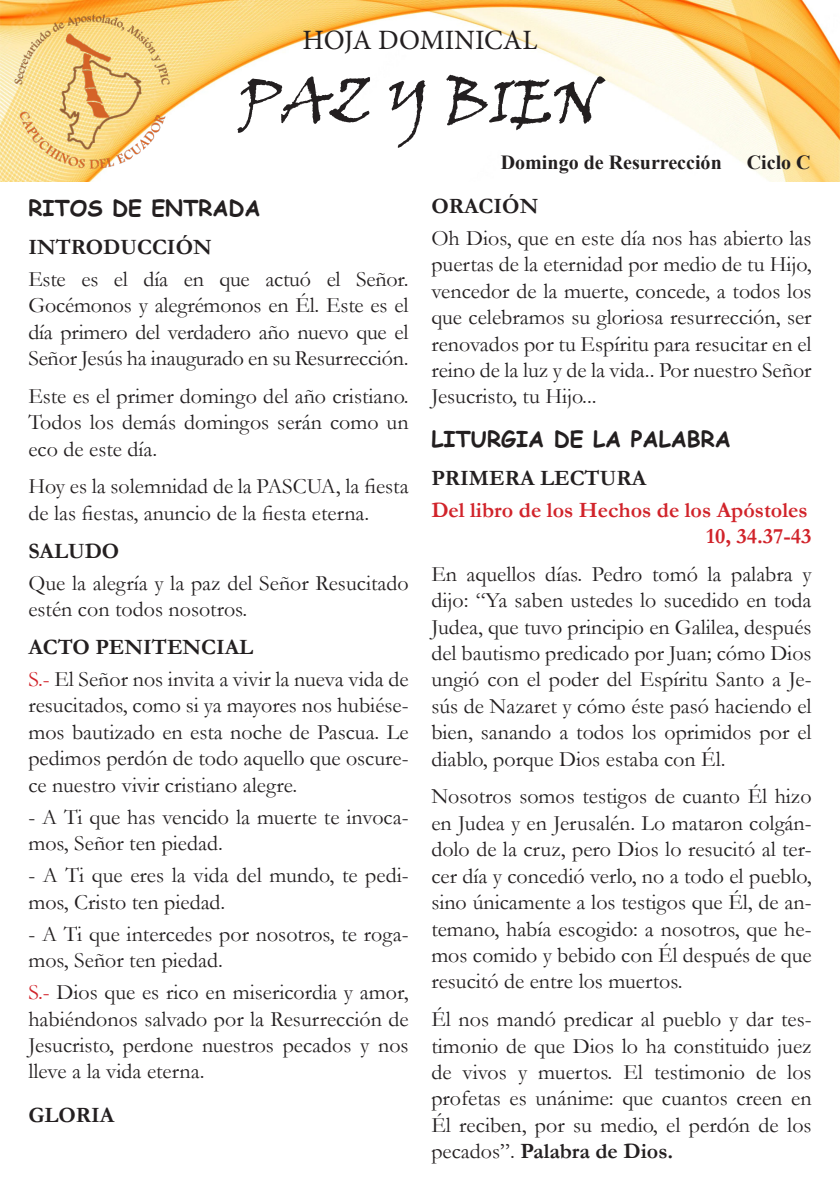
<style>
.page{position:relative;width:840px;height:1191px;background:#fff}
.page>*{position:absolute;margin:0;border:0;box-sizing:border-box;transform-origin:0 0}
.t1{font:60px "Viner Hand ITC";color:#231f20}
.t2{font:28px "Minion Pro";color:#231f20}
.t3{font:22px/26.4px "Garamond";color:#231f20;text-align:justify}
.Título1{font:700 22px "Garamond";color:#231f20}
.Lecturas{font:700 22px "Garamond";color:#d1232a}
.Título{font:700 22px "Comic Sans MS";color:#231f20}
.t4{font:700 20px "Times New Roman";color:#231f20}
.s1{color:#d1232a}
.s2{font-weight:700}
</style>
<div class="page">
<img style="left:181px;top:0;width:658px;height:181px">
<img style="left:0;top:0;width:181px;height:181px">
<p class="t2" style="left:302px;top:21px;width:236px">HOJA DOMINICAL</p>
<p class="t1" style="left:238px;top:65px;width:364px">PAZ Y BIEN</p>
<p class="Título" style="left:28px;top:192px;width:234px">RITOS DE ENTRADA</p>
<p class="Título1" style="left:28px;top:232px;width:185px">INTRODUCCIÓN</p>
<p class="t3" style="left:28px;top:265px;width:381px">Este es el día en que actuó el Señor.<br>Gocémonos y alegrémonos en Él. Este es el día primero del verdadero año nuevo que el Señor Jesús ha inaugurado en su Resurrección.</p>
<p class="t3" style="left:28px;top:382px;width:381px">Este es el primer domingo del año cristiano.<br>Todos los demás domingos serán como un eco de este día.</p>
<p class="t3" style="left:28px;top:473px;width:381px">Hoy es la solemnidad de la PASCUA, la fiesta de las fiestas, anuncio de la fiesta eterna.</p>
<p class="Título1" style="left:28px;top:536px;width:92px">SALUDO</p>
<p class="t3" style="left:28px;top:569px;width:381px">Que la alegría y la paz del Señor Resucitado estén con todos nosotros.</p>
<p class="Título1" style="left:28px;top:632px;width:226px">ACTO PENITENCIAL</p>
<p class="t3" style="left:28px;top:665px;width:381px"><span class="s1">S.-</span> El Señor nos invita a vivir la nueva vida de resucitados, como si ya mayores nos hubiése&shy;mos bautizado en esta noche de Pascua. Le pedimos perdón de todo aquello que oscure&shy;ce nuestro vivir cristiano alegre.</p>
<p class="t3" style="left:28px;top:803px;width:381px">- A Ti que has vencido la muerte te invoca&shy;mos, Señor ten piedad.</p>
<p class="t3" style="left:28px;top:861px;width:381px">- A Ti que eres la vida del mundo, te pedi&shy;mos, Cristo ten piedad.</p>
<p class="t3" style="left:28px;top:920px;width:381px">- A Ti que intercedes por nosotros, te roga&shy;mos, Señor ten piedad.</p>
<p class="t3" style="left:28px;top:978px;width:381px"><span class="s1">S.-</span> Dios que es rico en misericordia y amor, habiéndonos salvado por la Resurrección de Jesucristo, perdone nuestros pecados y nos lleve a la vida eterna.</p>
<p class="Título1" style="left:28px;top:1099px;width:87px">GLORIA</p>
<p class="t4" style="left:500px;top:148px;width:222px">Domingo de Resurrección</p>
<p class="t4" style="left:746px;top:148px;width:65px">Ciclo C</p>
<p class="Título1" style="left:431px;top:191px;width:108px">ORACIÓN</p>
<p class="t3" style="left:431px;top:224px;width:381px">Oh Dios, que en este día nos has abierto las puertas de la eternidad por medio de tu Hijo, vencedor de la muerte, concede, a todos los que celebramos su gloriosa resurrección, ser renovados por tu Espíritu para resucitar en el reino de la luz y de la vida.. Por nuestro Señor Jesucristo, tu Hijo...</p>
<p class="Título" style="left:431px;top:422px;width:301px">LITURGIA DE LA PALABRA</p>
<p class="Título1" style="left:431px;top:463px;width:216px">PRIMERA LECTURA</p>
<p class="Lecturas" style="left:431px;top:495px;width:377px">Del libro de los Hechos de los Apóstoles</p>
<p class="Lecturas" style="left:706px;top:521px;width:107px">10, 34.37-43</p>
<p class="t3" style="left:431px;top:560px;width:381px">En aquellos días. Pedro tomó la palabra y dijo: “Ya saben ustedes lo sucedido en toda Judea, que tuvo principio en Galilea, después del bautismo predicado por Juan; cómo Dios ungió con el poder del Espíritu Santo a Je&shy;sús de Nazaret y cómo éste pasó haciendo el bien, sanando a todos los oprimidos por el diablo, porque Dios estaba con Él.</p>
<p class="t3" style="left:431px;top:783px;width:381px">Nosotros somos testigos de cuanto Él hizo en Judea y en Jerusalén. Lo mataron colgán&shy;dolo de la cruz, pero Dios lo resucitó al ter&shy;cer día y concedió verlo, no a todo el pueblo, sino únicamente a los testigos que Él, de an&shy;temano, había escogido: a nosotros, que he&shy;mos comido y bebido con Él después de que resucitó de entre los muertos.</p>
<p class="t3" style="left:431px;top:1005px;width:381px">Él nos mandó predicar al pueblo y dar tes&shy;timonio de que Dios lo ha constituido juez de vivos y muertos. El testimonio de los profetas es unánime: que cuantos creen en Él reciben, por su medio, el perdón de los pecados”. <span class="s2">Palabra de Dios.</span></p>
</div>
